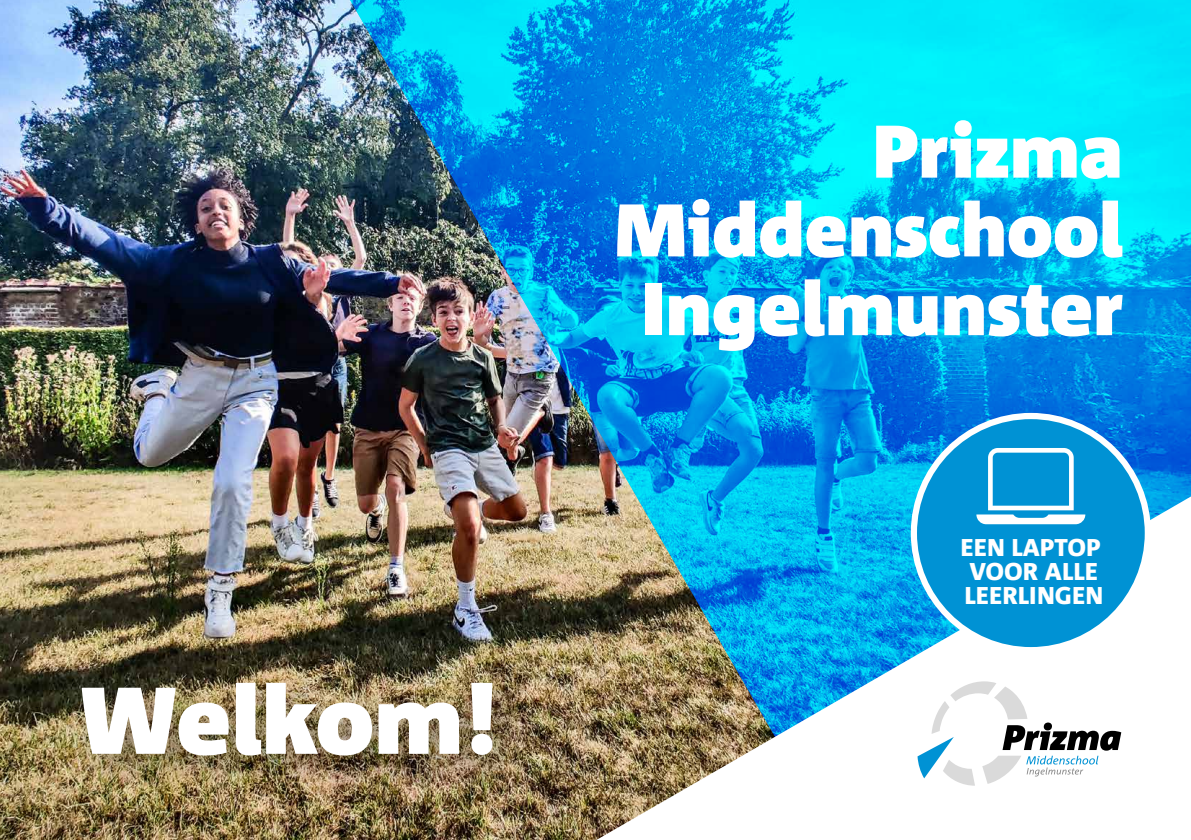
<style>
.page{position:relative;width:1191px;height:840px;background:#fff}
.page>*{position:absolute;margin:0;border:0;box-sizing:border-box;transform-origin:0 0}
.t1{font:900 94.6px "Agro Sans";color:#fff}
.t2{font:900 74.4px/78.6px "Agro Sans";color:#fff;text-align:right}
.t3{font:800 24.2px/24.2px "Agro Sans";color:#fff}
</style>
<div class="page">
<img style="left:0;top:0;width:596px;height:839px">
<img style="left:332px;top:0;width:859px;height:793px">
<svg style="left:596px;top:496px;width:595px;height:343px"></svg>
<svg style="left:917px;top:681px;width:204px;height:104px"></svg>
<div style="left:63px;top:662px;width:472px;height:135px;background:#000;opacity:.4"></div>
<svg style="left:910px;top:412px;width:241px;height:241px;fill:#0092d4"></svg>
<svg style="left:976px;top:447px;width:109px;height:77px"></svg>
<p class="t1" style="left:79px;top:668px;width:419px">Welkom!</p>
<p class="t2" style="left:614px;top:113px;width:510px">Prizma<br>Middenschool<br>Ingelmunster</p>
<p class="t3" style="left:960px;top:535px;width:144px">EEN LAPTOP<br>VOOR ALLE<br>LEERLINGEN</p>
</div>
